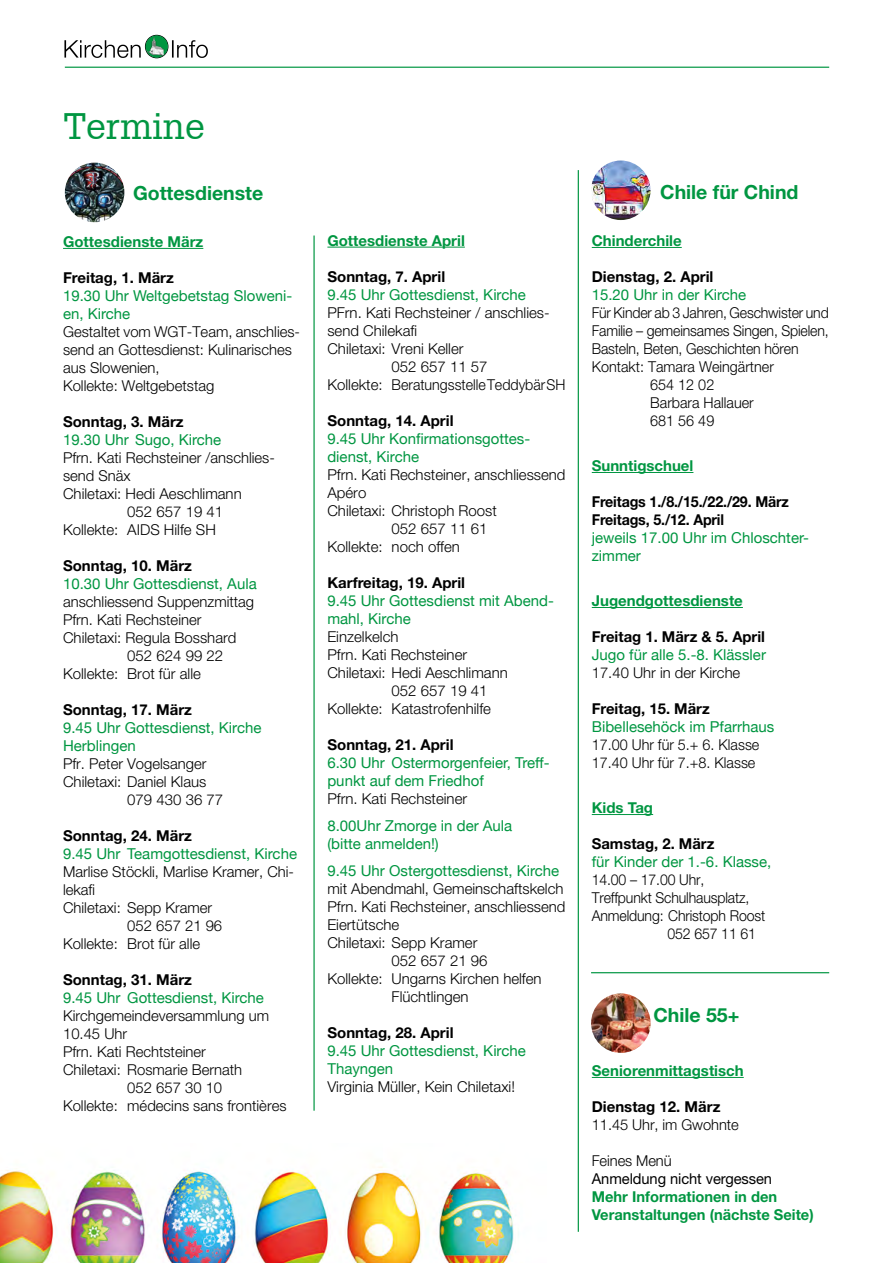
<style>
.page{position:relative;width:893px;height:1263px;background:#fff}
.page>*{position:absolute;margin:0;border:0;box-sizing:border-box;transform-origin:0 0}
.t1{font:36px "Glypha LT";color:#009641}
.t2{font:700 19.5px "Helvetica Neue";color:#009641}
.t3{font:300 15px/18px "Helvetica Neue";color:#000}
.t4{font:15px/18px "Helvetica Neue";color:#009641}
.t5{font:700 15px "Helvetica Neue";color:#000}
.t6{font:300 15px "Helvetica Neue";color:#000;scale:.94 1}
.t7{font:700 15px/18px "Helvetica Neue";color:#009641}
.t8{font:300 15px/18px "Helvetica Neue";color:#000;scale:.96 1}
.t9{font:700 15px/18px "Helvetica Neue";color:#000;scale:.95 1}
.t10{font:15px "Helvetica Neue";letter-spacing:-.005em;color:#000}
</style>
<div class="page">
<svg style="left:64px;top:40px;width:144px;height:18px"></svg>
<hr style="left:65px;top:67px;width:764px;height:1px;background:#009641">
<hr style="left:592px;top:247px;width:90px;height:1px;background:#009641">
<hr style="left:592px;top:472px;width:101px;height:1px;background:#009641">
<hr style="left:592px;top:607px;width:151px;height:1px;background:#009641">
<hr style="left:592px;top:814px;width:61px;height:1px;background:#009641">
<img style="left:65px;top:163px;width:59px;height:59px;border-radius:30px">
<img style="left:591px;top:161px;width:60px;height:59px;border-radius:30px">
<hr style="left:313px;top:235px;width:2px;height:876px;background:#009641">
<hr style="left:578px;top:170px;width:1px;height:1062px;background:#009641">
<hr style="left:63px;top:248px;width:140px;height:1px;background:#009641">
<img style="left:0;top:1166px;width:514px;height:97px">
<div style="left:145px;top:35px;width:23px;height:23px;border:1px solid #000;border-radius:50%"></div>
<img style="left:146px;top:35px;width:22px;height:23px">
<hr style="left:327px;top:247px;width:138px;height:1px;background:#009641">
<hr style="left:592px;top:1077px;width:152px;height:1px;background:#009641">
<img style="left:591px;top:993px;width:60px;height:60px;border-radius:30px">
<hr style="left:591px;top:972px;width:238px;height:1px;background:#009641">
<h1 class="t1" style="left:63px;top:104px;width:143px">Termine</h1>
<h2 class="t2" style="left:133px;top:181px;width:132px">Gottesdienste</h2>
<p class="t7" style="left:63px;top:232px;width:142px">Gottesdienste März</p>
<p class="t5" style="left:63px;top:268px;width:112px">Freitag, 1. März</p>
<p class="t4" style="left:63px;top:287px;width:231px">19.30 Uhr Weltgebetstag Sloweni&shy;en, Kirche</p>
<p class="t3" style="left:63px;top:322px;width:239px">Gestaltet vom WGT-Team, anschlies&shy;send an Gottesdienst: Kulinarisches aus Slowenien,<br>Kollekte: Weltgebetstag</p>
<p class="t5" style="left:63px;top:412px;width:122px">Sonntag, 3. März</p>
<p class="t4" style="left:63px;top:431px;width:160px">19.30 Uhr Sugo, Kirche</p>
<p class="t3" style="left:63px;top:448px;width:213px">Pfrn. Kati Rechsteiner /anschlies-</p>
<p class="t3" style="left:63px;top:466px;width:69px">send Snäx</p>
<p class="t3" style="left:63px;top:484px;width:180px">Chiletaxi: Hedi Aeschlimann</p>
<p class="t3" style="left:127px;top:502px;width:97px">052 657 19 41</p>
<p class="t3" style="left:63px;top:520px;width:154px">Kollekte: AIDS Hilfe SH</p>
<p class="t5" style="left:63px;top:556px;width:130px">Sonntag, 10. März</p>
<p class="t4" style="left:63px;top:575px;width:195px">10.30 Uhr Gottesdienst, Aula</p>
<p class="t3" style="left:63px;top:592px;width:193px">anschliessend Suppenzmittag</p>
<p class="t3" style="left:63px;top:610px;width:140px">Pfrn. Kati Rechsteiner</p>
<p class="t3" style="left:63px;top:628px;width:175px">Chiletaxi: Regula Bosshard</p>
<p class="t3" style="left:127px;top:646px;width:97px">052 624 99 22</p>
<p class="t3" style="left:63px;top:664px;width:139px">Kollekte: Brot für alle</p>
<p class="t5" style="left:63px;top:700px;width:130px">Sonntag, 17. März</p>
<p class="t4" style="left:63px;top:719px;width:200px">9.45 Uhr Gottesdienst, Kirche<br>Herblingen</p>
<p class="t3" style="left:63px;top:754px;width:145px">Pfr. Peter Vogelsanger</p>
<p class="t3" style="left:63px;top:772px;width:145px">Chiletaxi: Daniel Klaus</p>
<p class="t3" style="left:127px;top:790px;width:97px">079 430 36 77</p>
<p class="t5" style="left:63px;top:826px;width:130px">Sonntag, 24. März</p>
<p class="t4" style="left:63px;top:845px;width:235px">9.45 Uhr Teamgottesdienst, Kirche</p>
<p class="t3" style="left:63px;top:862px;width:233px">Marlise Stöckli, Marlise Kramer, Chi-</p>
<p class="t3" style="left:63px;top:880px;width:34px">lekafi</p>
<p class="t3" style="left:63px;top:898px;width:151px">Chiletaxi: Sepp Kramer</p>
<p class="t3" style="left:127px;top:916px;width:96px">052 657 21 96</p>
<p class="t3" style="left:63px;top:934px;width:139px">Kollekte: Brot für alle</p>
<p class="t5" style="left:63px;top:970px;width:130px">Sonntag, 31. März</p>
<p class="t4" style="left:63px;top:989px;width:202px">9.45 Uhr Gottesdienst, Kirche</p>
<p class="t3" style="left:63px;top:1006px;width:207px">Kirchgemeindeversammlung um</p>
<p class="t3" style="left:63px;top:1024px;width:66px">10.45 Uhr</p>
<p class="t3" style="left:63px;top:1042px;width:144px">Pfrn. Kati Rechtsteiner</p>
<p class="t3" style="left:63px;top:1060px;width:181px">Chiletaxi: Rosmarie Bernath</p>
<p class="t3" style="left:127px;top:1078px;width:96px">052 657 30 10</p>
<p class="t3" style="left:63px;top:1096px;width:225px">Kollekte: médecins sans frontières</p>
<p class="t7" style="left:327px;top:231px;width:139px">Gottesdienste April</p>
<p class="t5" style="left:327px;top:267px;width:119px">Sonntag, 7. April</p>
<p class="t4" style="left:327px;top:286px;width:200px">9.45 Uhr Gottesdienst, Kirche</p>
<p class="t3" style="left:327px;top:303px;width:224px">PFrn. Kati Rechsteiner / anschlies-</p>
<p class="t3" style="left:327px;top:321px;width:91px">send Chilekafi</p>
<p class="t3" style="left:327px;top:339px;width:138px">Chiletaxi: Vreni Keller</p>
<p class="t3" style="left:392px;top:357px;width:97px">052 657 11 57</p>
<p class="t3" style="left:327px;top:375px;width:240px">Kollekte: Beratungsstelle Teddybär SH</p>
<p class="t5" style="left:327px;top:411px;width:128px">Sonntag, 14. April</p>
<p class="t4" style="left:327px;top:430px;width:204px">9.45 Uhr Konfirmationsgottes&shy;dienst, Kirche</p>
<p class="t3" style="left:327px;top:465px;width:240px">Pfrn. Kati Rechsteiner, anschliessend</p>
<p class="t3" style="left:327px;top:483px;width:40px">Apéro</p>
<p class="t3" style="left:327px;top:501px;width:171px">Chiletaxi: Christoph Roost</p>
<p class="t3" style="left:392px;top:519px;width:97px">052 657 11 61</p>
<p class="t3" style="left:327px;top:537px;width:134px">Kollekte: noch offen</p>
<p class="t5" style="left:327px;top:573px;width:139px">Karfreitag, 19. April</p>
<p class="t4" style="left:327px;top:592px;width:228px">9.45 Uhr Gottesdienst mit Abend&shy;mahl, Kirche</p>
<p class="t3" style="left:327px;top:627px;width:73px">Einzelkelch</p>
<p class="t3" style="left:327px;top:645px;width:141px">Pfrn. Kati Rechsteiner</p>
<p class="t3" style="left:327px;top:663px;width:182px">Chiletaxi: Hedi Aeschlimann</p>
<p class="t3" style="left:392px;top:681px;width:97px">052 657 19 41</p>
<p class="t3" style="left:327px;top:699px;width:165px">Kollekte: Katastrofenhilfe</p>
<p class="t5" style="left:327px;top:735px;width:128px">Sonntag, 21. April</p>
<p class="t4" style="left:327px;top:754px;width:224px">6.30 Uhr Ostermorgenfeier, Treff&shy;punkt auf dem Friedhof</p>
<p class="t3" style="left:327px;top:789px;width:141px">Pfrn. Kati Rechsteiner</p>
<p class="t4" style="left:327px;top:817px;width:186px">8.00Uhr Zmorge in der Aula (bitte anmelden!)</p>
<p class="t4" style="left:327px;top:862px;width:233px">9.45 Uhr Ostergottesdienst, Kirche</p>
<p class="t3" style="left:327px;top:879px;width:238px">mit Abendmahl, Gemeinschaftskelch</p>
<p class="t3" style="left:327px;top:897px;width:240px">Pfrn. Kati Rechsteiner, anschliessend</p>
<p class="t3" style="left:327px;top:915px;width:73px">Eiertütsche</p>
<p class="t3" style="left:327px;top:933px;width:152px">Chiletaxi: Sepp Kramer</p>
<p class="t3" style="left:392px;top:951px;width:97px">052 657 21 96</p>
<p class="t3" style="left:327px;top:969px;width:216px">Kollekte: Ungarns Kirchen helfen</p>
<p class="t3" style="left:392px;top:987px;width:78px">Flüchtlingen</p>
<p class="t5" style="left:327px;top:1023px;width:128px">Sonntag, 28. April</p>
<p class="t4" style="left:327px;top:1042px;width:200px">9.45 Uhr Gottesdienst, Kirche<br>Thayngen</p>
<p class="t3" style="left:327px;top:1077px;width:189px">Virginia Müller, Kein Chiletaxi!</p>
<h2 class="t2" style="left:660px;top:180px;width:140px">Chile für Chind</h2>
<p class="t7" style="left:592px;top:231px;width:91px">Chinderchile</p>
<p class="t5" style="left:592px;top:267px;width:123px">Dienstag, 2. April</p>
<p class="t4" style="left:592px;top:286px;width:156px">15.20 Uhr in der Kirche</p>
<p class="t6" style="left:592px;top:303px;width:254px">Für Kinder ab 3 Jahren, Geschwister und</p>
<p class="t6" style="left:592px;top:321px;width:254px">Familie – gemeinsames Singen, Spielen,</p>
<p class="t6" style="left:592px;top:339px;width:221px">Basteln, Beten, Geschichten hören</p>
<p class="t8" style="left:592px;top:357px;width:191px">Kontakt: Tamara Weingärtner</p>
<p class="t8" style="left:650px;top:375px;width:68px">654 12 02</p>
<p class="t8" style="left:650px;top:393px;width:109px">Barbara Hallauer</p>
<p class="t8" style="left:650px;top:411px;width:68px">681 56 49</p>
<p class="t7" style="left:592px;top:456px;width:103px">Sunntigschuel</p>
<p class="t9" style="left:592px;top:492px;width:209px">Freitags 1./8./15./22./29. März<br>Freitags, 5./12. April</p>
<p class="t4" style="left:592px;top:529px;width:219px">jeweils 17.00 Uhr im Chloschter&shy;zimmer</p>
<p class="t7" style="left:592px;top:591px;width:153px">Jugendgottesdienste</p>
<p class="t5" style="left:592px;top:627px;width:175px">Freitag 1. März &amp; 5. April</p>
<p class="t4" style="left:592px;top:646px;width:176px">Jugo für alle 5.-8. Klässler</p>
<p class="t3" style="left:592px;top:663px;width:150px">17.40 Uhr in der Kirche</p>
<p class="t5" style="left:592px;top:699px;width:120px">Freitag, 15. März</p>
<p class="t4" style="left:592px;top:718px;width:184px">Bibellesehöck im Pfarrhaus</p>
<p class="t8" style="left:592px;top:735px;width:176px">17.00 Uhr für 5.+ 6. Klasse<br>17.40 Uhr für 7.+8. Klasse</p>
<p class="t7" style="left:592px;top:798px;width:63px">Kids Tag</p>
<p class="t5" style="left:592px;top:834px;width:124px">Samstag, 2. März</p>
<p class="t4" style="left:592px;top:853px;width:181px">für Kinder der 1.-6. Klasse,</p>
<p class="t6" style="left:592px;top:870px;width:121px">14.00 – 17.00 Uhr,</p>
<p class="t6" style="left:592px;top:888px;width:169px">Treffpunkt Schulhausplatz,</p>
<p class="t6" style="left:592px;top:906px;width:186px">Anmeldung: Christoph Roost</p>
<p class="t6" style="left:668px;top:924px;width:96px">052 657 11 61</p>
<h2 class="t2" style="left:653px;top:1003px;width:88px">Chile 55+</h2>
<p class="t7" style="left:592px;top:1061px;width:153px">Seniorenmittagstisch</p>
<p class="t5" style="left:592px;top:1097px;width:130px">Dienstag 12. März</p>
<p class="t3" style="left:592px;top:1115px;width:148px">11.45 Uhr, im Gwohnte</p>
<p class="t3" style="left:592px;top:1151px;width:81px">Feines Menü</p>
<p class="t10" style="left:592px;top:1170px;width:182px">Anmeldung nicht vergessen</p>
<p class="t7" style="left:592px;top:1187px;width:223px">Mehr Informationen in den<br>Veranstaltungen (nächste Seite)</p>
</div>
